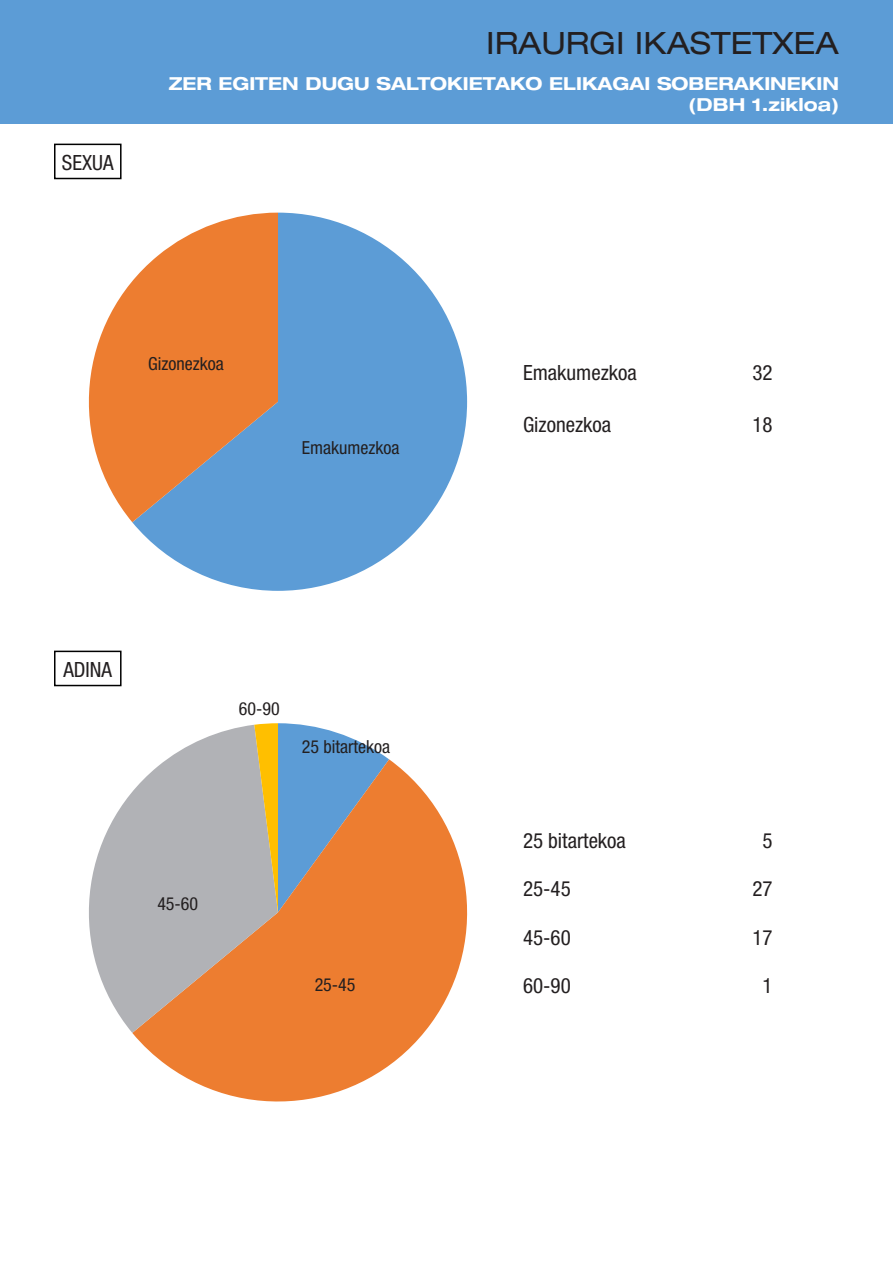
<style>
.page{position:relative;width:893px;height:1263px;background:#fff}
.page>*{position:absolute;margin:0;border:0;box-sizing:border-box;transform-origin:0 0}
.t1{font:expanded 30.75px "Helvetica Neue";color:#231f20}
.t2{font:condensed 21px "Helvetica Neue";color:#231f20}
.t3{font:700 expanded 18px/21.6px "Helvetica Neue";color:#fff;text-align:right}
.t4{font:condensed 18px "Helvetica Neue";color:#231f20}
</style>
<div class="page">
<div style="left:0;top:0;width:893px;height:123px;background:#5c9cd6"></div>
<svg style="left:132px;top:759px;width:336px;height:343px;fill:#ed7d30"></svg>
<svg style="left:89px;top:725px;width:189px;height:308px;fill:#b1b2b6"></svg>
<svg style="left:254px;top:723px;width:135px;height:189px"></svg>
<svg style="left:132px;top:213px;width:335px;height:378px;fill:#5c9cd6"></svg>
<svg style="left:88px;top:213px;width:190px;height:309px;fill:#ed7d30"></svg>
<div style="left:54px;top:651px;width:68px;height:35px;border:2px solid #000"></div>
<div style="left:54px;top:144px;width:68px;height:35px;border:2px solid #000"></div>
<p class="t2" style="left:62px;top:150px;width:53px">SEXUA</p>
<h1 class="t1" style="left:486px;top:24px;width:354px">IRAURGI IKASTETXEA</h1>
<p class="t3" style="left:169px;top:72px;width:671px">ZER EGITEN DUGU SALTOKIETAKO ELIKAGAI SOBERAKINEKIN (DBH 1.zikloa)</p>
<p class="t4" style="left:148px;top:353px;width:77px">Gizonezkoa</p>
<p class="t4" style="left:302px;top:437px;width:99px">Emakumezkoa</p>
<p class="t2" style="left:523px;top:361px;width:115px">Emakumezkoa</p>
<p class="t2" style="left:752px;top:361px;width:22px">32</p>
<p class="t2" style="left:523px;top:412px;width:90px">Gizonezkoa</p>
<p class="t2" style="left:752px;top:412px;width:22px">18</p>
<p class="t2" style="left:63px;top:657px;width:50px">ADINA</p>
<p class="t4" style="left:239px;top:698px;width:42px">60-90</p>
<p class="t4" style="left:302px;top:737px;width:90px">25 bitartekoa</p>
<p class="t4" style="left:157px;top:893px;width:42px">45-60</p>
<p class="t4" style="left:315px;top:974px;width:42px">25-45</p>
<p class="t2" style="left:523px;top:828px;width:104px">25 bitartekoa</p>
<p class="t2" style="left:762px;top:828px;width:12px">5</p>
<p class="t2" style="left:523px;top:877px;width:49px">25-45</p>
<p class="t2" style="left:523px;top:925px;width:49px">45-60</p>
<p class="t2" style="left:752px;top:877px;width:22px">27</p>
<p class="t2" style="left:752px;top:925px;width:22px">17</p>
<p class="t2" style="left:523px;top:974px;width:49px">60-90</p>
<p class="t2" style="left:762px;top:974px;width:12px">1</p>
</div>
